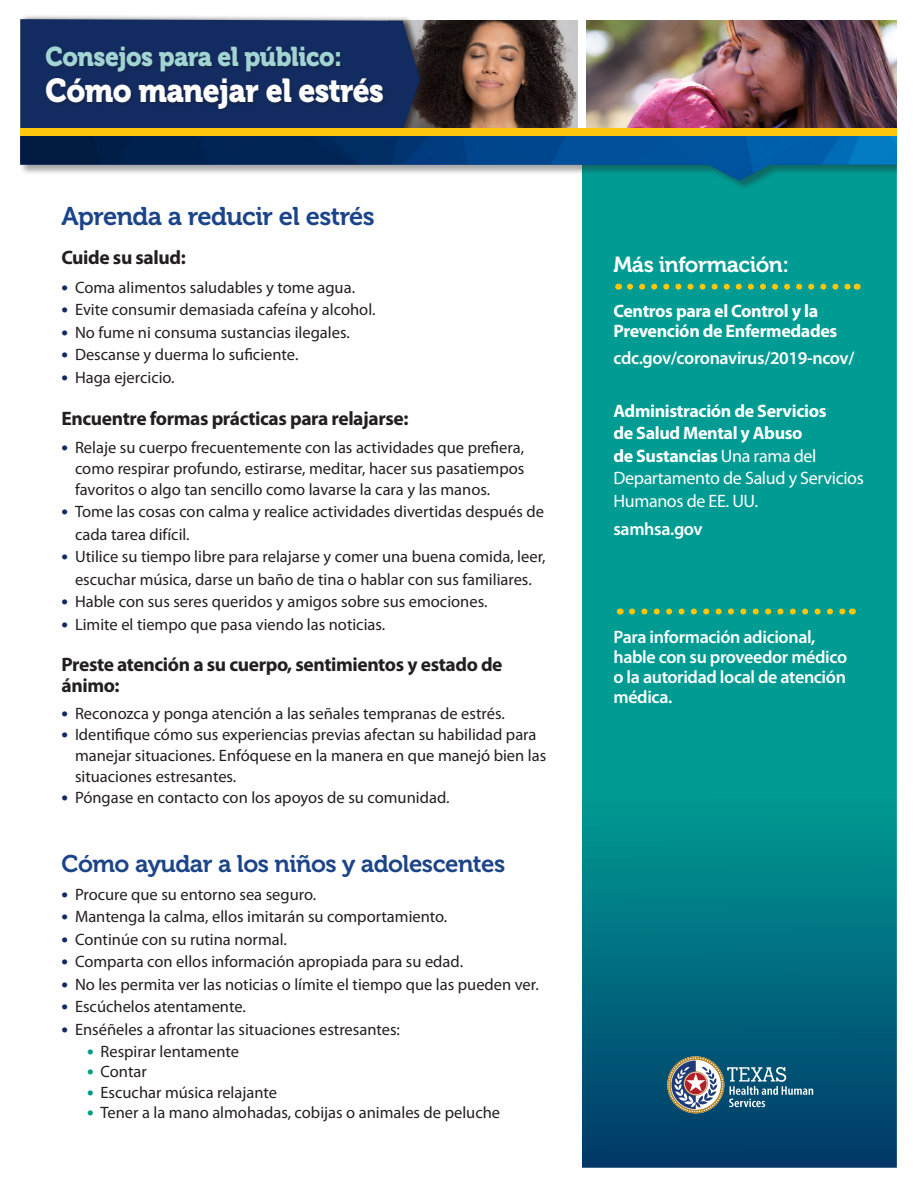
<style>
.page{position:relative;width:918px;height:1188px;background:#fff}
.page>*{position:absolute;margin:0;border:0;box-sizing:border-box;transform-origin:0 0}
.t1{font:33px "Museo 900";letter-spacing:-.02em;color:#fff;scale:.91 1}
.t2{font:27px "Museo 900";letter-spacing:-.02em;color:#a1d4d2;scale:.91 1}
.t3{font:25.5px "Museo 700";letter-spacing:-.02em;color:#1c4489}
.t4{font:24px "Museo 700";letter-spacing:-.02em;color:#1c4489}
.t5{font:21.75px "Museo 700";letter-spacing:-.02em;color:#fff}
.t6{font:700 19.5px/20.2px "Myriad Pro";letter-spacing:-.02em;color:#231f20}
.t7{font:700 18px/22.5px "Myriad Pro";letter-spacing:-.02em;color:#fff}
.t8{font:600 18px/20.2px "Myriad Pro";letter-spacing:-.02em;color:#fff}
.t9{font:16.5px/21px "Myriad Pro";color:#231f20}
.s1{font-weight:700;font-size:19.5px;color:#122b61}
.s2{font-weight:700;font-size:19.5px;color:#009b82}
.s3{font-weight:400}
</style>
<div class="page">
<img style="left:430px;top:20px;width:147px;height:109px">
<img style="left:586px;top:20px;width:311px;height:109px">
<svg style="left:582px;top:191px;width:315px;height:977px;background:#008a8b"></svg>
<div style="left:19px;top:14px;width:411px;height:129px;background:#231f20;opacity:.75"></div>
<svg style="left:20px;top:19px;width:400px;height:110px;background:#1d3362"></svg>
<div style="left:47px;top:46px;width:340px;height:66px;background:#231f20;opacity:.33"></div>
<svg style="left:630px;top:284px;width:221px;height:6px"></svg>
<svg style="left:632px;top:609px;width:214px;height:6px"></svg>
<svg style="left:667px;top:1056px;width:146px;height:57px;background:#497388"></svg>
<div style="left:20px;top:135px;width:888px;height:56px;background:#231f20;opacity:.4"></div>
<img style="left:20px;top:136px;width:877px;height:45px">
<div style="left:20px;top:129px;width:878px;height:7px;background:#fec60d"></div>
<div style="left:897px;top:11px;width:19px;height:519px;background:#fff"></div>
<h2 class="t2" style="left:45px;top:41px;width:328px">Consejos para el público:</h2>
<h1 class="t1" style="left:45px;top:72px;width:373px">Cómo manejar el estrés</h1>
<h2 class="t3" style="left:62px;top:202px;width:315px">Aprenda a reducir el estrés</h2>
<h3 class="t6" style="left:62px;top:246px;width:126px">Cuide su salud:</h3>
<p class="t9" style="left:62px;top:277px;width:295px"><span class="s1">•</span> Coma alimentos saludables y tome agua.</p>
<p class="t9" style="left:62px;top:299px;width:315px"><span class="s1">•</span> Evite consumir demasiada cafeína y alcohol.</p>
<p class="t9" style="left:62px;top:322px;width:290px"><span class="s1">•</span> No fume ni consuma sustancias ilegales.</p>
<p class="t9" style="left:62px;top:344px;width:238px"><span class="s1">•</span> Descanse y duerma lo suficiente.</p>
<p class="t9" style="left:62px;top:367px;width:115px"><span class="s1">•</span> Haga ejercicio.</p>
<h3 class="t6" style="left:62px;top:407px;width:348px">Encuentre formas prácticas para relajarse:</h3>
<p class="t9" style="left:75px;top:436px;width:451px;text-align:justify;text-indent:-14px"><span class="s1">•</span> Relaje su cuerpo frecuentemente con las actividades que prefiera, como respirar profundo, estirarse, meditar, hacer sus pasatiempos favoritos o algo tan sencillo como lavarse la cara y las manos.</p>
<p class="t9" style="left:75px;top:500px;width:470px;line-height:22.5px;text-indent:-14px"><span class="s1">•</span> Tome las cosas con calma y realice actividades divertidas después de cada tarea difícil.</p>
<p class="t9" style="left:62px;top:545px;width:486px;line-height:22.5px;text-align:center"><span class="s1">•</span> Utilice su tiempo libre para relajarse y comer una buena comida, leer, escuchar música, darse un baño de tina o hablar con sus familiares.</p>
<p class="t9" style="left:62px;top:591px;width:427px"><span class="s1">•</span> Hable con sus seres queridos y amigos sobre sus emociones.</p>
<p class="t9" style="left:62px;top:613px;width:325px"><span class="s1">•</span> Limite el tiempo que pasa viendo las noticias.</p>
<h3 class="t6" style="left:62px;top:654px;width:443px">Preste atención a su cuerpo, sentimientos y estado de ánimo:</h3>
<p class="t9" style="left:62px;top:703px;width:445px"><span class="s1">•</span> Reconozca y ponga atención a las señales tempranas de estrés.</p>
<p class="t9" style="left:75px;top:724px;width:473px;text-indent:-14px"><span class="s1">•</span> Identifique cómo sus experiencias previas afectan su habilidad para manejar situaciones. Enfóquese en la manera en que manejó bien las situaciones estresantes.</p>
<p class="t9" style="left:62px;top:787px;width:390px"><span class="s1">•</span> Póngase en contacto con los apoyos de su comunidad.</p>
<h2 class="t4" style="left:62px;top:850px;width:445px">Cómo ayudar a los niños y adolescentes</h2>
<p class="t9" style="left:62px;top:883px;width:256px"><span class="s1">•</span> Procure que su entorno sea seguro.</p>
<p class="t9" style="left:62px;top:906px;width:387px"><span class="s1">•</span> Mantenga la calma, ellos imitarán su comportamiento.</p>
<p class="t9" style="left:62px;top:928px;width:227px"><span class="s1">•</span> Continúe con su rutina normal.</p>
<p class="t9" style="left:62px;top:951px;width:403px"><span class="s1">•</span> Comparta con ellos información apropiada para su edad.</p>
<p class="t9" style="left:62px;top:973px;width:479px"><span class="s1">•</span> No les permita ver las noticias o límite el tiempo que las pueden ver.</p>
<p class="t9" style="left:62px;top:996px;width:186px"><span class="s1">•</span> Escúchelos atentamente.</p>
<p class="t9" style="left:62px;top:1018px;width:340px"><span class="s1">•</span> Enséñeles a afrontar las situaciones estresantes:</p>
<p class="t9" style="left:87px;top:1041px;width:154px"><span class="s2">•</span> Respirar lentamente</p>
<p class="t9" style="left:87px;top:1061px;width:61px"><span class="s2">•</span> Contar</p>
<p class="t9" style="left:87px;top:1081px;width:192px"><span class="s2">•</span> Escuchar música relajante</p>
<p class="t9" style="left:87px;top:1101px;width:415px"><span class="s2">•</span> Tener a la mano almohadas, cobijas o animales de peluche</p>
<h3 class="t5" style="left:613px;top:252px;width:177px">Más información:</h3>
<p class="t7" style="left:613px;top:300px;width:225px;line-height:20.2px">Centros para el Control y la<br>Prevención de Enfermedades</p>
<p class="t8" style="left:613px;top:348px;width:243px">cdc.gov/coronavirus/2019-ncov/</p>
<p class="t7" style="left:613px;top:399px;width:252px">Administración de Servicios<br>de Salud Mental y Abuso<br>de Sustancias <span class="s3">Una rama del<br>Departamento de Salud y Servicios<br>Humanos de EE. UU.</span></p>
<p class="t8" style="left:613px;top:518px;width:91px">samhsa.gov</p>
<p class="t8" style="left:613px;top:626px;width:235px">Para información adicional, hable con su proveedor médico o la autoridad local de atención médica.</p>
</div>
